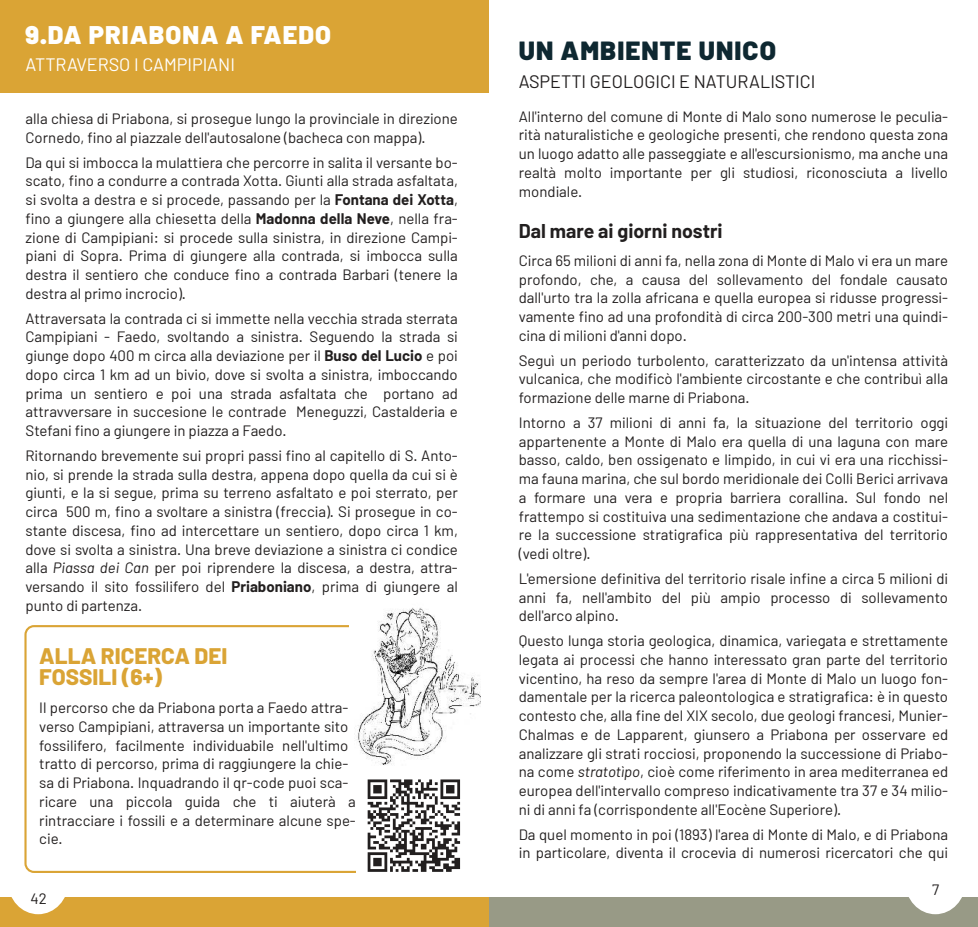
<style>
.page{position:relative;width:978px;height:927px;background:#fff}
.page>*{position:absolute;margin:0;border:0;box-sizing:border-box;transform-origin:0 0}
.t1{font:900 26.25px "Barlow";letter-spacing:.04em;color:#0e2831}
.t2{font:900 25.5px "Barlow";letter-spacing:.04em;color:#fff}
.t3{font:800 22.5px/21px "Barlow";color:#daa435}
.t4{font:700 19.5px "Barlow";color:#221f1f}
.t5{font:18px "Barlow";color:#221f1f}
.t6{font:18px "Barlow";color:#fff}
.t7{font:15px/18.8px "Barlow";color:#221f1f;text-align:justify}
.s1{font-weight:700}
.s2{font-style:italic}
</style>
<div class="page">
<div style="left:0;top:897px;width:489px;height:30px;background:#daa435"></div>
<svg style="left:11px;top:897px;width:54px;height:17px"></svg>
<div style="left:24px;top:625px;width:432px;height:248px;border:2px solid #daa435;border-radius:9px"></div>
<img style="left:350px;top:608px;width:130px;height:160px">
<div style="left:0;top:0;width:489px;height:93px;background:#daa435"></div>
<div style="left:356px;top:768px;width:115px;height:115px;background:#fff"></div>
<svg style="left:368px;top:779px;width:92px;height:93px"></svg>
<div style="left:489px;top:897px;width:489px;height:30px;background:#989a86"></div>
<svg style="left:909px;top:897px;width:53px;height:17px"></svg>
<h2 class="t2" style="left:26px;top:20px;width:307px">9.DA PRIABONA A FAEDO</h2>
<p class="t6" style="left:26px;top:54px;width:211px">ATTRAVERSO I CAMPIPIANI</p>
<p class="t7" style="left:26px;top:109px;width:434px">alla chiesa di Priabona, si prosegue lungo la provinciale in direzione<br>Cornedo, fino al piazzale dell'autosalone (bacheca con mappa).</p>
<p class="t7" style="left:26px;top:152px;width:434px">Da qui si imbocca la mulattiera che percorre in salita il versante bo&shy;scato, fino a condurre a contrada Xotta. Giunti alla strada asfaltata, si svolta a destra e si procede, passando per la <span class="s1">Fontana dei Xotta</span>, fino a giungere alla chiesetta della <span class="s1">Madonna della Neve</span>, nella fra&shy;zione di Campipiani: si procede sulla sinistra, in direzione Campi&shy;piani di Sopra. Prima di giungere alla contrada, si imbocca sulla destra il sentiero che conduce fino a contrada Barbari (tenere la destra al primo incrocio).</p>
<p class="t7" style="left:26px;top:308px;width:434px">Attraversata la contrada ci si immette nella vecchia strada sterrata Campipiani - Faedo, svoltando a sinistra. Seguendo la strada si giunge dopo 400 m circa alla deviazione per il <span class="s1">Buso del Lucio</span> e poi dopo circa 1 km ad un bivio, dove si svolta a sinistra, imboccando prima un sentiero e poi una strada asfaltata che portano ad attravversare in succesione le contrade Meneguzzi, Castalderia e Stefani fino a giungere in piazza a Faedo.</p>
<p class="t7" style="left:26px;top:446px;width:434px">Ritornando brevemente sui propri passi fino al capitello di S. Anto&shy;nio, si prende la strada sulla destra, appena dopo quella da cui si è giunti, e la si segue, prima su terreno asfaltato e poi sterrato, per circa 500 m, fino a svoltare a sinistra (freccia). Si prosegue in co&shy;stante discesa, fino ad intercettare un sentiero, dopo circa 1 km, dove si svolta a sinistra. Una breve deviazione a sinistra ci condice alla <span class="s2">Piassa dei Can</span> per poi riprendere la discesa, a destra, attra&shy;versando il sito fossilifero del <span class="s1">Priaboniano</span>, prima di giungere al punto di partenza.</p>
<h3 class="t3" style="left:39px;top:646px;width:190px">ALLA RICERCA DEI<br>FOSSILI (6+)</h3>
<p class="t7" style="left:39px;top:698px;width:318px;text-align:left">Il percorso che da Priabona porta a Faedo attra&shy;verso Campipiani, attraversa un importante sito fossilifero, facilmente individuabile nell'ultimo tratto di percorso, prima di raggiungere la chie&shy;sa di Priabona. Inquadrando il qr-code puoi sca&shy;ricare una piccola guida che ti aiuterà a rintracciare i fossili e a determinare alcune spe&shy;cie.</p>
<p class="t7" style="left:30px;top:889px;width:18px">42</p>
<h1 class="t1" style="left:519px;top:36px;width:259px">UN AMBIENTE UNICO</h1>
<p class="t5" style="left:519px;top:70px;width:298px">ASPETTI GEOLOGICI E NATURALISTICI</p>
<p class="t7" style="left:519px;top:106px;width:431px">All'interno del comune di Monte di Malo sono numerose le peculia&shy;rità naturalistiche e geologiche presenti, che rendono questa zona un luogo adatto alle passeggiate e all'escursionismo, ma anche una realtà molto importante per gli studiosi, riconosciuta a livello mondiale.</p>
<h3 class="t4" style="left:519px;top:219px;width:205px">Dal mare ai giorni nostri</h3>
<p class="t7" style="left:519px;top:251px;width:431px">Circa 65 milioni di anni fa, nella zona di Monte di Malo vi era un mare profondo, che, a causa del sollevamento del fondale causato dall'urto tra la zolla africana e quella europea si ridusse progressi&shy;vamente fino ad una profondità di circa 200-300 metri una quindi&shy;cina di milioni d'anni dopo.</p>
<p class="t7" style="left:519px;top:350px;width:431px">Seguì un periodo turbolento, caratterizzato da un'intensa attività vulcanica, che modificò l'ambiente circostante e che contribuì alla formazione delle marne di Priabona.</p>
<p class="t7" style="left:519px;top:413px;width:431px">Intorno a 37 milioni di anni fa, la situazione del territorio oggi appartenente a Monte di Malo era quella di una laguna con mare basso, caldo, ben ossigenato e limpido, in cui vi era una ricchissi&shy;ma fauna marina, che sul bordo meridionale dei Colli Berici arrivava a formare una vera e propria barriera corallina. Sul fondo nel frattempo si costituiva una sedimentazione che andava a costitui&shy;re la successione stratigrafica più rappresentativa del territorio (vedi oltre).</p>
<p class="t7" style="left:519px;top:569px;width:431px">L'emersione definitiva del territorio risale infine a circa 5 milioni di anni fa, nell'ambito del più ampio processo di sollevamento dell'arco alpino.</p>
<p class="t7" style="left:519px;top:631px;width:431px">Questo lunga storia geologica, dinamica, variegata e strettamente legata ai processi che hanno interessato gran parte del territorio vicentino, ha reso da sempre l'area di Monte di Malo un luogo fon&shy;damentale per la ricerca paleontologica e stratigrafica: è in questo contesto che, alla fine del XIX secolo, due geologi francesi, Munier-Chalmas e de Lapparent, giunsero a Priabona per osservare ed analizzare gli strati rocciosi, proponendo la successione di Priabo&shy;na come <span class="s2">stratotìpo</span>, cioè come riferimento in area mediterranea ed europea dell'intervallo compreso indicativamente tra 37 e 34 milio&shy;ni di anni fa (corrispondente all'Eocène Superiore).</p>
<p class="t7" style="left:519px;top:824px;width:431px">Da quel momento in poi (1893) l'area di Monte di Malo, e di Priabona in particolare, diventa il crocevia di numerosi ricercatori che qui</p>
<p class="t7" style="left:932px;top:880px;width:9px">7</p>
</div>
